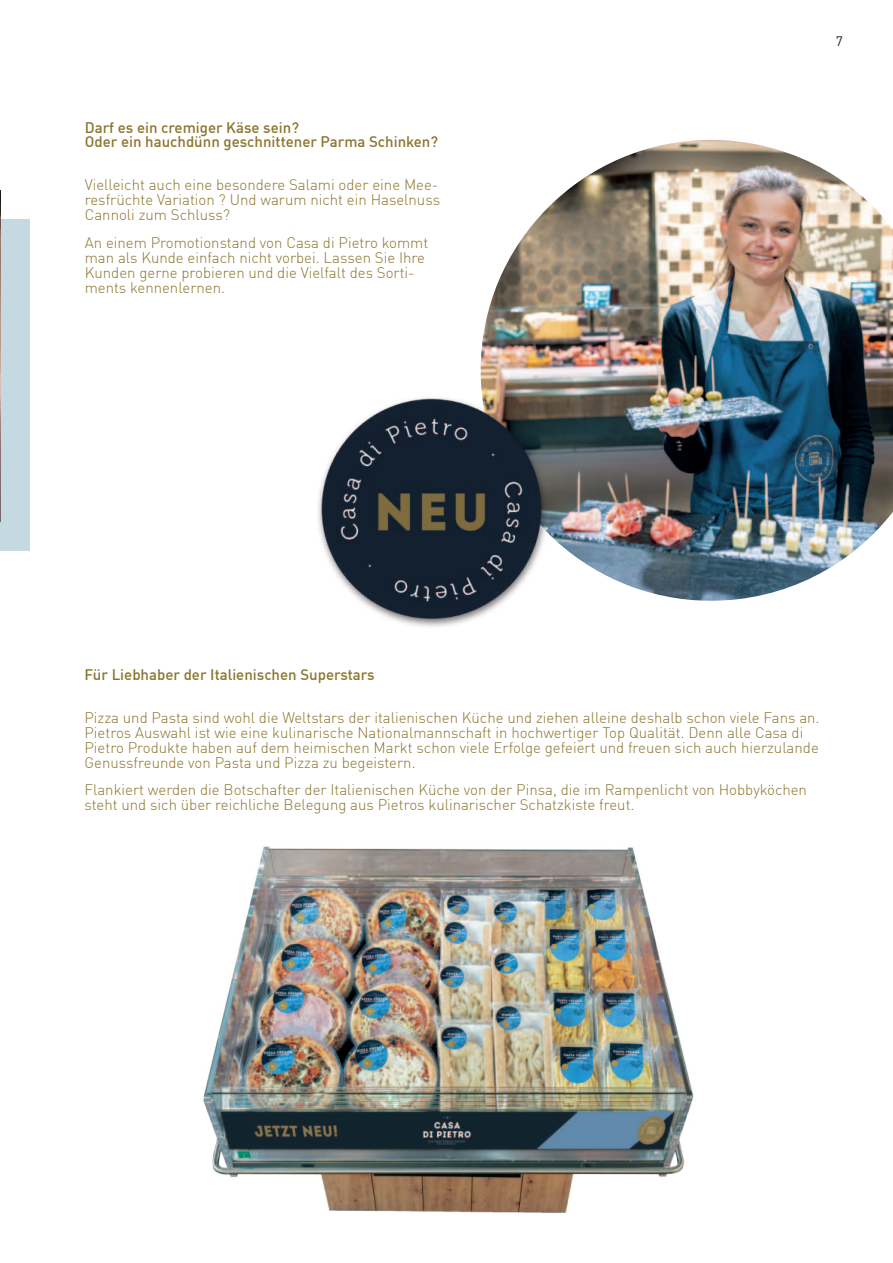
<style>
.page{position:relative;width:893px;height:1263px;background:#fff}
.page>*{position:absolute;margin:0;border:0;box-sizing:border-box;transform-origin:0 0}
.t1{font:300 15px/15px "DIN Offc";color:#8b752e}
.t2{font:500 15px/14.4px "DIN Offc";color:#8b752e}
.t3{font:13.5px "DIN Offc";color:#231f20}
</style>
<div class="page">
<img style="left:481px;top:140px;width:412px;height:461px">
<div style="left:0;top:219px;width:30px;height:331px;background:#c1d7e1"></div>
<img style="left:203px;top:846px;width:491px;height:368px">
<img style="left:0;top:190px;width:1px;height:331px">
<img style="left:318px;top:387px;width:246px;height:240px">
<p class="t2" style="left:85px;top:122px;width:355px">Darf es ein cremiger Käse sein?<br>Oder ein hauchdünn geschnittener Parma Schinken?</p>
<p class="t1" style="left:85px;top:178px;width:357px;text-align:justify">Vielleicht auch eine besondere Salami oder eine Mee&shy;resfrüchte Variation ? Und warum nicht ein Haselnuss Cannoli zum Schluss?</p>
<p class="t1" style="left:85px;top:236px;width:345px">An einem Promotionstand von Casa di Pietro kommt man als Kunde einfach nicht vorbei. Lassen Sie Ihre Kunden gerne probieren und die Vielfalt des Sorti&shy;ments kennenlernen.</p>
<p class="t3" style="left:836px;top:36px;width:9px">7</p>
<p class="t2" style="left:85px;top:669px;width:292px">Für Liebhaber der Italienischen Superstars</p>
<p class="t1" style="left:85px;top:711px;width:736px">Pizza und Pasta sind wohl die Weltstars der italienischen Küche und ziehen alleine deshalb schon viele Fans an.<br>Pietros Auswahl ist wie eine kulinarische Nationalmannschaft in hochwertiger Top Qualität. Denn alle Casa di Pietro Produkte haben auf dem heimischen Markt schon viele Erfolge gefeiert und freuen sich auch hierzulande Genussfreunde von Pasta und Pizza zu begeistern.</p>
<p class="t1" style="left:85px;top:783px;width:724px">Flankiert werden die Botschafter der Italienischen Küche von der Pinsa, die im Rampenlicht von Hobbyköchen steht und sich über reichliche Belegung aus Pietros kulinarischer Schatzkiste freut.</p>
</div>
